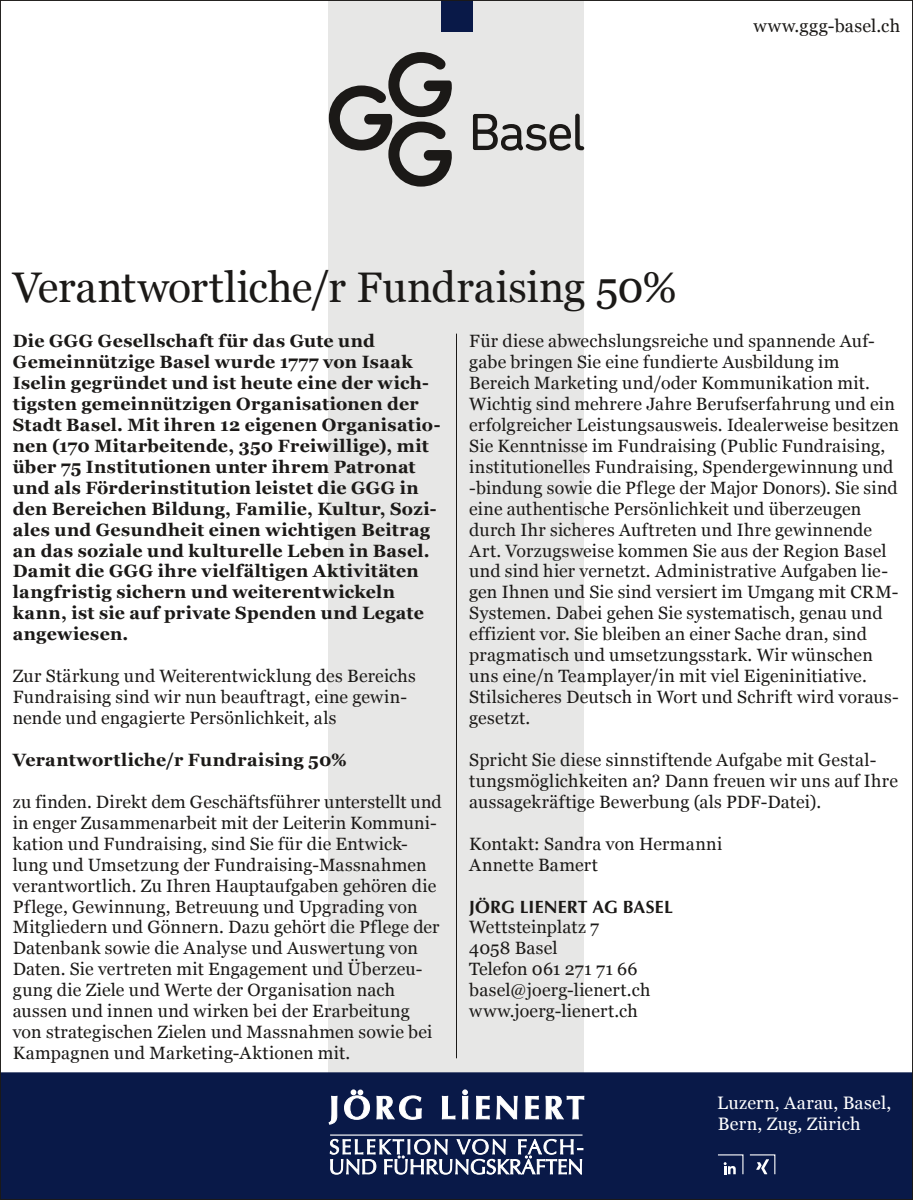
<style>
.page{position:relative;width:913px;height:1200px;background:#fff}
.page>*{position:absolute;margin:0;border:0;box-sizing:border-box;transform-origin:0 0}
.t1{font:42.75px "Georgia";color:#1b1917}
.t2{font:18px/21.4px "Georgia";letter-spacing:.015em;color:#fff}
.t3{font:18px "Georgia";letter-spacing:.025em;color:#1b1917}
.t4{font:17.78px/20.9px "Georgia";letter-spacing:.015em;color:#1b1917}
.t5{font:700 17.78px/20.9px "Georgia";letter-spacing:.015em;color:#1b1917}
.t6{font:700 17.78px "Optima";letter-spacing:.01em;color:#1b1917}
</style>
<div class="page">
<div style="left:328px;top:0;width:256px;height:1199px;background:#e7e7e6"></div>
<div style="left:440px;top:0;width:32px;height:32px;background:#091948"></div>
<div style="left:2px;top:1072px;width:908px;height:125px;background:#091948"></div>
<svg style="left:328px;top:1095px;width:9px;height:29px"></svg>
<svg style="left:376px;top:1095px;width:46px;height:24px"></svg>
<svg style="left:441px;top:1095px;width:14px;height:24px"></svg>
<svg style="left:476px;top:1095px;width:13px;height:24px"></svg>
<svg style="left:496px;top:1095px;width:21px;height:24px"></svg>
<svg style="left:525px;top:1095px;width:13px;height:24px"></svg>
<svg style="left:545px;top:1095px;width:39px;height:24px"></svg>
<svg style="left:329px;top:1138px;width:254px;height:36px;background:#556081"></svg>
<hr style="left:330px;top:1134px;width:252px;height:1px;background:#fff">
<svg style="left:461px;top:1089px;width:7px;height:30px"></svg>
<svg style="left:344px;top:1089px;width:26px;height:30px"></svg>
<hr style="left:456px;top:333px;width:1px;height:724px;background:#1b1917">
<svg style="left:716px;top:1153px;width:59px;height:21px"></svg>
<svg style="left:473px;top:114px;width:111px;height:37px"></svg>
<svg style="left:328px;top:52px;width:124px;height:134px"></svg>
<p class="t3" style="left:753px;top:13px;width:148px">www.ggg-basel.ch</p>
<p class="t1" style="left:13px;top:256px;width:665px">Verantwortliche/r Fundraising 50%</p>
<p class="t4" style="left:469px;top:329px;width:431px">Für diese abwechslungsreiche und spannende Auf&shy;gabe bringen Sie eine fundierte Ausbildung im Bereich Marketing und/oder Kommunikation mit.<br>Wichtig sind mehrere Jahre Berufserfahrung und ein erfolgreicher Leistungsausweis. Idealerweise besitzen Sie Kenntnisse im Fundraising (Public Fundraising, institutionelles Fundraising, Spendergewinnung und -bindung sowie die Pflege der Major Donors). Sie sind eine authentische Persönlichkeit und überzeugen durch Ihr sicheres Auftreten und Ihre gewinnende Art. Vorzugsweise kommen Sie aus der Region Basel und sind hier vernetzt. Administrative Aufgaben lie&shy;gen Ihnen und Sie sind versiert im Umgang mit CRM-Systemen. Dabei gehen Sie systematisch, genau und effizient vor. Sie bleiben an einer Sache dran, sind pragmatisch und umsetzungsstark. Wir wünschen uns eine/n Teamplayer/in mit viel Eigeninitiative.<br>Stilsicheres Deutsch in Wort und Schrift wird voraus&shy;gesetzt.</p>
<p class="t4" style="left:469px;top:748px;width:430px">Spricht Sie diese sinnstiftende Aufgabe mit Gestal&shy;tungsmöglichkeiten an? Dann freuen wir uns auf Ihre aussagekräftige Bewerbung (als PDF-Datei).</p>
<p class="t4" style="left:469px;top:832px;width:254px">Kontakt: Sandra von Hermanni</p>
<p class="t4" style="left:469px;top:853px;width:130px">Annette Bamert</p>
<p class="t6" style="left:469px;top:895px;width:205px">JÖRG LIENERT AG BASEL</p>
<p class="t4" style="left:469px;top:915px;width:131px">Wettsteinplatz 7</p>
<p class="t4" style="left:469px;top:936px;width:90px">4058 Basel</p>
<p class="t4" style="left:469px;top:957px;width:170px">Telefon 061 271 71 66</p>
<p class="t4" style="left:469px;top:978px;width:182px">basel@joerg-lienert.ch</p>
<p class="t4" style="left:469px;top:999px;width:170px">www.joerg-lienert.ch</p>
<p class="t5" style="left:13px;top:329px;width:429px">Die GGG Gesellschaft für das Gute und Gemeinnützige Basel wurde 1777 von Isaak Iselin gegründet und ist heute eine der wich&shy;tigsten gemeinnützigen Organisationen der Stadt Basel. Mit ihren 12 eigenen Organisatio&shy;nen (170 Mitarbeitende, 350 Freiwillige), mit über 75 Institutionen unter ihrem Patronat und als Förderinstitution leistet die GGG in den Bereichen Bildung, Familie, Kultur, Sozi&shy;ales und Gesundheit einen wichtigen Beitrag an das soziale und kulturelle Leben in Basel.<br>Damit die GGG ihre vielfältigen Aktivitäten langfristig sichern und weiterentwickeln kann, ist sie auf private Spenden und Legate angewiesen.</p>
<p class="t4" style="left:13px;top:664px;width:404px">Zur Stärkung und Weiterentwicklung des Bereichs<br>Fundraising sind wir nun beauftragt, eine gewin&shy;nende und engagierte Persönlichkeit, als</p>
<p class="t5" style="left:13px;top:748px;width:335px">Verantwortliche/r Fundraising 50%</p>
<p class="t4" style="left:13px;top:790px;width:430px">zu finden. Direkt dem Geschäftsführer unterstellt und in enger Zusammenarbeit mit der Leiterin Kommuni&shy;kation und Fundraising, sind Sie für die Entwick-</p>
<p class="t4" style="left:13px;top:853px;width:428px">lung und Umsetzung der Fundraising-Massnahmen verantwortlich. Zu Ihren Hauptaufgaben gehören die Pflege, Gewinnung, Betreuung und Upgrading von Mitgliedern und Gönnern. Dazu gehört die Pflege der Datenbank sowie die Analyse und Auswertung von Daten. Sie vertreten mit Engagement und Überzeu&shy;gung die Ziele und Werte der Organisation nach aussen und innen und wirken bei der Erarbeitung von strategischen Zielen und Massnahmen sowie bei Kampagnen und Marketing-Aktionen mit.</p>
<p class="t2" style="left:717px;top:1090px;width:175px">Luzern, Aarau, Basel,<br>Bern, Zug, Zürich</p>
</div>
